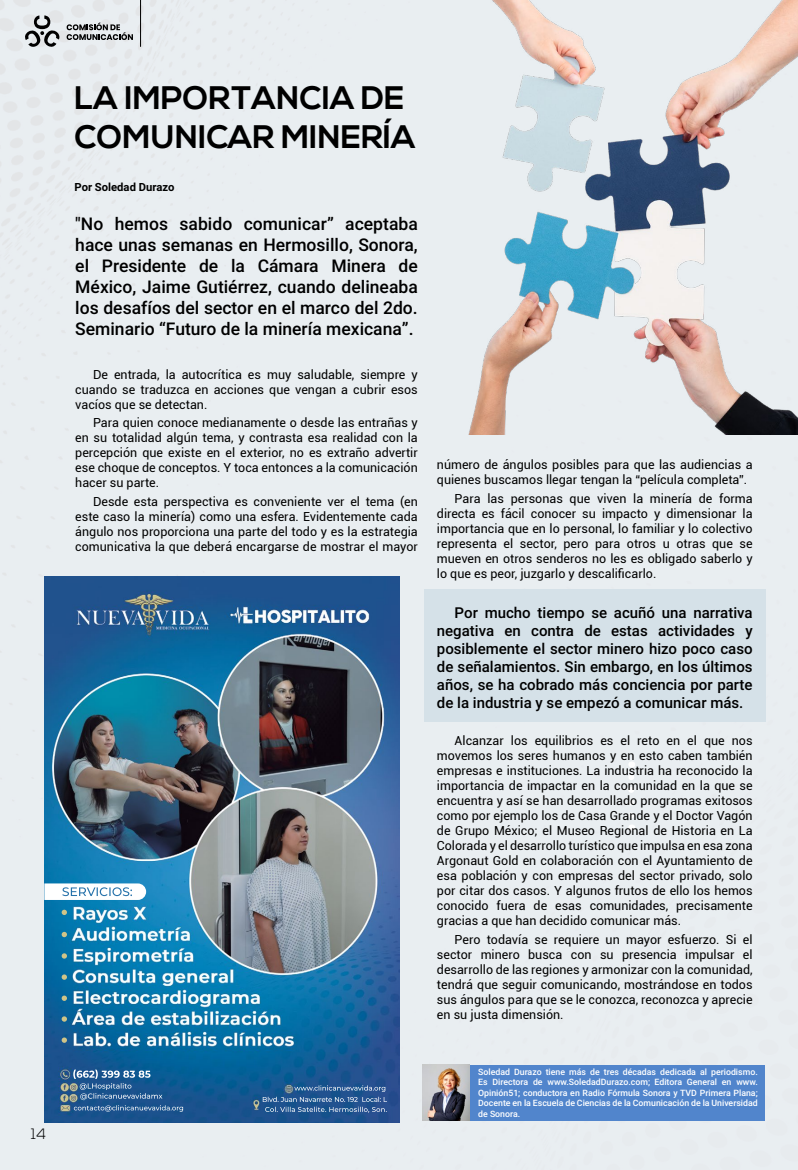
<style>
.page{position:relative;width:798px;height:1170px;background:#fff}
.page>*{position:absolute;margin:0;border:0;box-sizing:border-box;transform-origin:0 0}
.t1{font:700 32.5px/39px "Nexa";color:#000}
.t2{font:500 17.5px/21px "Roboto";color:#000;text-align:justify}
.t3{font:500 15px/18px "Roboto";color:#000;text-align:justify}
.t4{font:300 15px "Nexa";color:#000}
.t5{font:12.5px/15px "Roboto";color:#000;text-align:justify}
.t6{font:700 11.25px "Roboto";color:#000}
.t7{font:500 8.75px/10.5px "Roboto";color:#fff;text-align:justify}
</style>
<div class="page">
<div style="left:0;top:0;width:797px;height:1169px;background:#e9eef1"></div>
<img style="left:44px;top:576px;width:355px;height:546px">
<svg style="left:62px;top:909px;width:5px;height:6px"></svg>
<svg style="left:62px;top:931px;width:5px;height:6px"></svg>
<svg style="left:62px;top:953px;width:5px;height:5px"></svg>
<svg style="left:62px;top:974px;width:5px;height:5px"></svg>
<svg style="left:62px;top:995px;width:5px;height:5px"></svg>
<svg style="left:62px;top:1016px;width:5px;height:5px"></svg>
<svg style="left:62px;top:1037px;width:5px;height:5px"></svg>
<img style="left:44px;top:883px;width:102px;height:16px">
<div style="left:423px;top:589px;width:342px;height:133px;background:#d5e1e8"></div>
<svg style="left:628px;top:777px;width:6px;height:53px"></svg>
<div style="left:423px;top:1064px;width:341px;height:56px;background:#5185cc"></div>
<img style="left:423px;top:1064px;width:46px;height:56px">
<img style="left:437px;top:0;width:360px;height:434px">
<svg style="left:66px;top:22px;width:67px;height:18px"></svg>
<svg style="left:25px;top:15px;width:34px;height:32px"></svg>
<hr style="left:140px;top:0;width:1px;height:47px;background:#000">
<p class="t4" style="left:31px;top:1124px;width:16px">14</p>
<h1 class="t1" style="left:74px;top:79px;width:342px">LA IMPORTANCIA DE<br>COMUNICAR MINERÍA</h1>
<p class="t6" style="left:74px;top:179px;width:101px">Por Soledad Durazo</p>
<p class="t2" style="left:75px;top:213px;width:344px">"No hemos sabido comunicar” aceptaba hace unas semanas en Hermosillo, Sonora, el Presidente de la Cámara Minera de México, Jaime Gutiérrez, cuando delineaba los desafíos del sector en el marco del 2do.<br>Seminario “Futuro de la minería mexicana”.</p>
<p class="t5" style="left:75px;top:366px;width:344px;text-indent:18px">De entrada, la autocrítica es muy saludable, siempre y cuando se traduzca en acciones que vengan a cubrir esos vacíos que se detectan.</p>
<p class="t5" style="left:75px;top:415px;width:344px;text-indent:18px">Para quien conoce medianamente o desde las entrañas y en su totalidad algún tema, y contrasta esa realidad con la percepción que existe en el exterior, no es extraño advertir ese choque de conceptos. Y toca entonces a la comunicación hacer su parte.</p>
<p class="t5" style="left:75px;top:493px;width:344px;text-indent:18px">Desde esta perspectiva es conveniente ver el tema (en este caso la minería) como una esfera. Evidentemente cada ángulo nos proporciona una parte del todo y es la estrategia comunicativa la que deberá encargarse de mostrar el mayor</p>
<p class="t5" style="left:437px;top:457px;width:317px">número de ángulos posibles para que las audiencias a quienes buscamos llegar tengan la “película completa”.</p>
<p class="t5" style="left:437px;top:490px;width:317px;text-indent:18px">Para las personas que viven la minería de forma directa es fácil conocer su impacto y dimensionar la importancia que en lo personal, lo familiar y lo colectivo representa el sector, pero para otros u otras que se mueven en otros senderos no les es obligado saberlo y lo que es peor, juzgarlo y descalificarlo.</p>
<p class="t3" style="left:437px;top:603px;width:317px;text-indent:18px">Por mucho tiempo se acuñó una narrativa negativa en contra de estas actividades y posiblemente el sector minero hizo poco caso de señalamientos. Sin embargo, en los últimos años, se ha cobrado más conciencia por parte de la industria y se empezó a comunicar más.</p>
<p class="t5" style="left:437px;top:733px;width:317px;text-indent:18px">Alcanzar los equilibrios es el reto en el que nos movemos los seres humanos y en esto caben también empresas e instituciones. La industria ha reconocido la importancia de impactar en la comunidad en la que se encuentra y así se han desarrollado programas exitosos como por ejemplo los de Casa Grande y el Doctor Vagón de Grupo México; el Museo Regional de Historia en La Colorada y el desarrollo turístico que impulsa en esa zona Argonaut Gold en colaboración con el Ayuntamiento de esa población y con empresas del sector privado, solo por citar dos casos. Y algunos frutos de ello los hemos conocido fuera de esas comunidades, precisamente gracias a que han decidido comunicar más.</p>
<p class="t5" style="left:437px;top:931px;width:317px;text-indent:18px">Pero todavía se requiere un mayor esfuerzo. Si el sector minero busca con su presencia impulsar el desarrollo de las regiones y armonizar con la comunidad, tendrá que seguir comunicando, mostrándose en todos sus ángulos para que se le conozca, reconozca y aprecie en su justa dimensión.</p>
<p class="t7" style="left:478px;top:1065px;width:281px">Soledad Durazo tiene más de tres décadas dedicada al periodismo.<br>Es Directora de www.SoledadDurazo.com; Editora General en www.<br>Opinión51; conductora en Radio Fórmula Sonora y TVD Primera Plana; Docente en la Escuela de Ciencias de la Comunicación de la Universidad de Sonora.</p>
</div>
